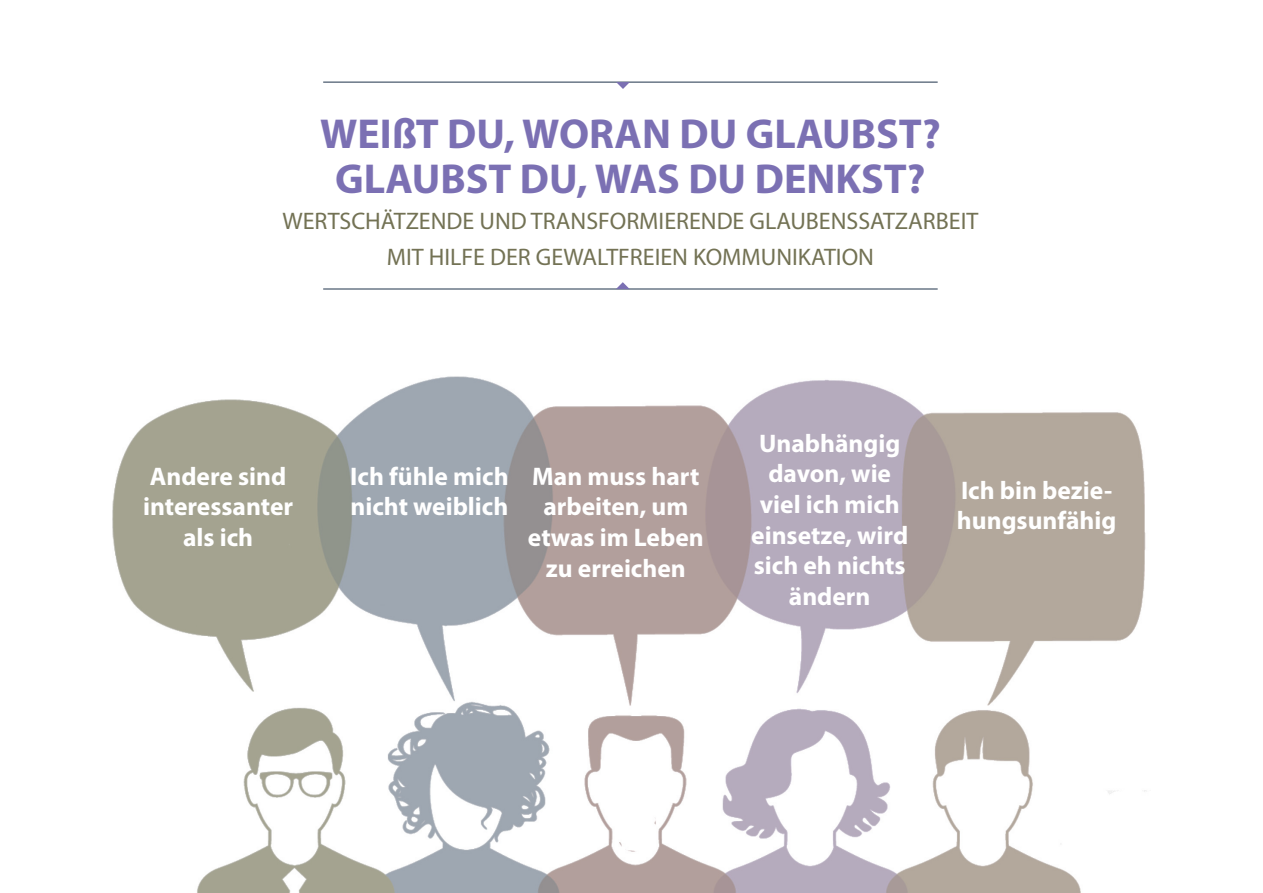
<style>
.page{position:relative;width:1263px;height:893px;background:#fff}
.page>*{position:absolute;margin:0;border:0;box-sizing:border-box;transform-origin:0 0}
.t1{font:700 42px/45px "Myriad Pro";color:#7b70b3;text-align:center}
.t2{font:700 25.5px/30.6px "Myriad Pro";color:#fff;text-align:center}
.t3{font:24px/36px "Myriad Pro";color:#737254;text-align:center}
</style>
<div class="page">
<img style="left:113px;top:376px;width:1033px;height:517px">
<hr style="left:323px;top:81px;width:615px;height:2px;background:#6a7787">
<svg style="left:616px;top:82px;width:14px;height:7px"></svg>
<hr style="left:323px;top:288px;width:615px;height:2px;background:#6a7787">
<svg style="left:616px;top:282px;width:14px;height:7px"></svg>
<h1 class="t1" style="left:320px;top:110px;width:622px">WEIßT DU, WORAN DU GLAUBST?<br>GLAUBST DU, WAS DU DENKST?</h1>
<p class="t3" style="left:282px;top:203px;width:697px">WERTSCHÄTZENDE UND TRANSFORMIERENDE GLAUBENSSATZARBEIT<br>MIT HILFE DER GEWALTFREIEN KOMMUNIKATION</p>
<p class="t2" style="left:350px;top:460px;width:160px;text-align:left">Ich fühle mich nicht weiblich</p>
<p class="t2" style="left:143px;top:460px;width:152px">Andere sind interessanter als ich</p>
<p class="t2" style="left:528px;top:460px;width:177px">Man muss hart arbeiten, um etwas im Leben zu erreichen</p>
<p class="t2" style="left:751px;top:427px;width:158px">Unabhängig davon, wie viel ich mich einsetze, wird sich eh nichts ändern</p>
<p class="t2" style="left:957px;top:474px;width:161px;text-align:left">Ich bin bezie&shy;hungsunfähig</p>
</div>
